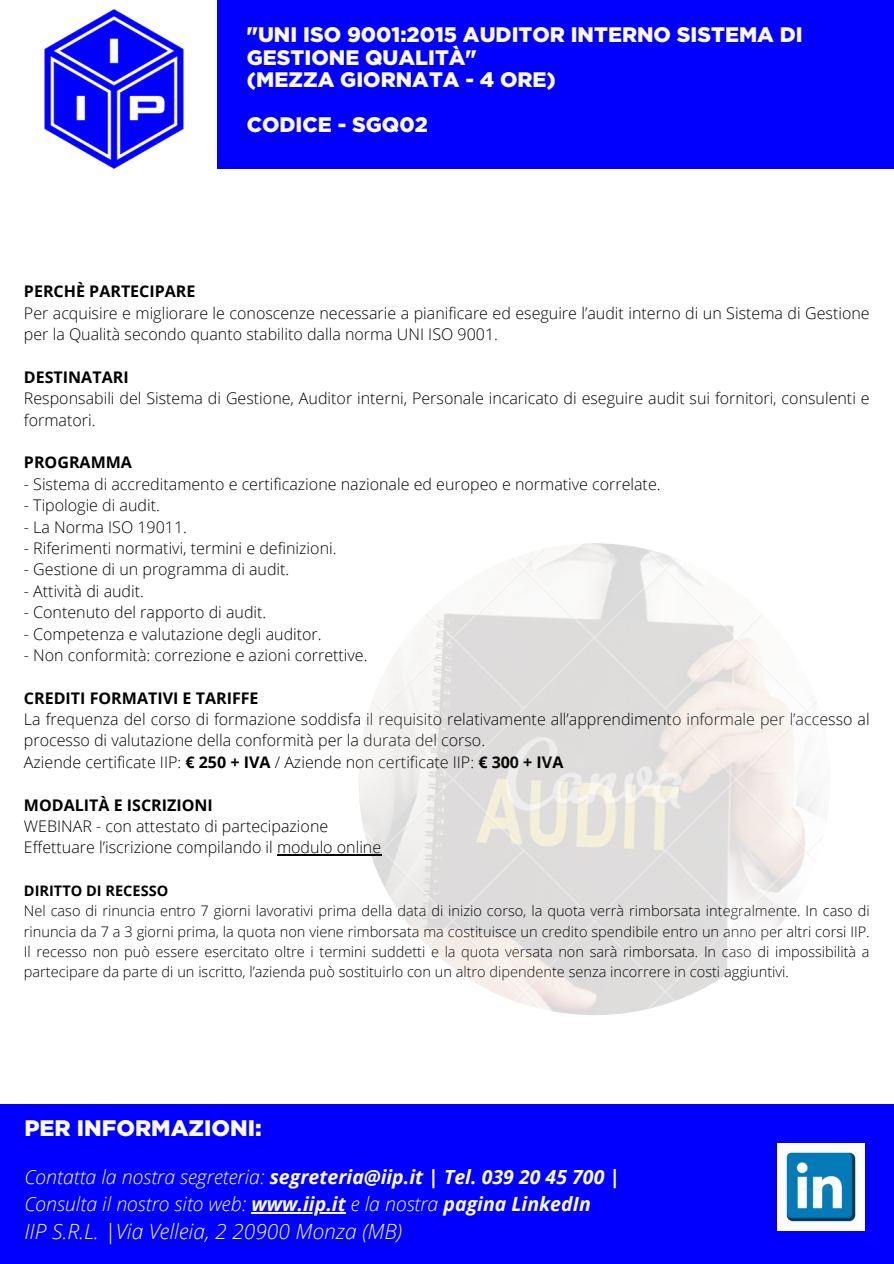
<style>
.page{position:relative;width:894px;height:1264px;background:#fff}
.page>*{position:absolute;margin:0;border:0;box-sizing:border-box;transform-origin:0 0}
.t1{font:900 22.5px "Gotham";color:#fcfbfb}
.t2{font:900 21px/22.5px "Gotham";color:#fcfbfb}
.t3{font:italic 300 21px "Open Sans";color:#fcfbfb}
.t4{font:italic 300 19.5px/27px "Open Sans";color:#fcfbfb}
.t5{font:300 16.05px/21.3px "Open Sans";color:#000}
.t6{font:700 16.05px "Open Sans";color:#000}
.t7{font:300 14.55px/20.2px "Open Sans";color:#000;text-align:justify}
.t8{font:700 14.55px "Open Sans";color:#000}
.s1{font-weight:700}
</style>
<div class="page">
<hr style="left:277px;top:854px;width:104px;height:1px;background:#000">
<div style="left:217px;top:0;width:676px;height:169px;background:#0100ff"></div>
<img style="left:358px;top:543px;width:472px;height:472px;border-radius:50%">
<div style="left:0;top:1103px;width:893px;height:160px;background:#0100ff"></div>
<img style="left:777px;top:1143px;width:87px;height:87px">
<hr style="left:251px;top:1212px;width:94px;height:1px;background:#fcfbfb">
<img style="left:44px;top:9px;width:140px;height:160px">
<p class="t2" style="left:247px;top:23px;width:557px">"UNI ISO 9001:2015 AUDITOR INTERNO SISTEMA DI<br>GESTIONE QUALITÀ"<br>(MEZZA GIORNATA - 4 ORE)</p>
<p class="t2" style="left:247px;top:113px;width:182px">CODICE - SGQ02</p>
<p class="t6" style="left:24px;top:280px;width:173px">PERCHÈ PARTECIPARE</p>
<h1 class="t5" style="left:24px;top:302px;width:847px">Per acquisire e migliorare le conoscenze necessarie a pianificare ed eseguire l’audit interno di un Sistema di Gestione per la Qualità secondo quanto stabilito dalla norma UNI ISO 9001.</h1>
<h1 class="t6" style="left:24px;top:366px;width:106px">DESTINATARI</h1>
<p class="t5" style="left:24px;top:387px;width:846px">Responsabili del Sistema di Gestione, Auditor interni, Personale incaricato di eseguire audit sui fornitori, consulenti e formatori.</p>
<p class="t6" style="left:24px;top:451px;width:109px">PROGRAMMA</p>
<p class="t5" style="left:24px;top:473px;width:638px">- Sistema di accreditamento e certificazione nazionale ed europeo e normative correlate.</p>
<p class="t5" style="left:24px;top:494px;width:137px">- Tipologie di audit.</p>
<p class="t5" style="left:24px;top:515px;width:164px">- La Norma ISO 19011.</p>
<p class="t5" style="left:24px;top:537px;width:314px">- Riferimenti normativi, termini e definizioni.</p>
<p class="t5" style="left:24px;top:558px;width:267px">- Gestione di un programma di audit.</p>
<p class="t5" style="left:24px;top:580px;width:121px">- Attività di audit.</p>
<p class="t5" style="left:24px;top:601px;width:244px">- Contenuto del rapporto di audit.</p>
<p class="t5" style="left:24px;top:622px;width:299px">- Competenza e valutazione degli auditor.</p>
<p class="t5" style="left:24px;top:644px;width:345px">- Non conformità: correzione e azioni correttive.</p>
<p class="t6" style="left:24px;top:686px;width:236px">CREDITI FORMATIVI E TARIFFE</p>
<p class="t5" style="left:24px;top:708px;width:847px">La frequenza del corso di formazione soddisfa il requisito relativamente all’apprendimento informale per l’accesso al processo di valutazione della conformità per la durata del corso.</p>
<p class="t5" style="left:24px;top:751px;width:541px">Aziende certificate IIP: <span class="s1">€ 250 + IVA</span> / Aziende non certificate IIP: <span class="s1">€ 300 + IVA</span></p>
<p class="t6" style="left:24px;top:793px;width:190px">MODALITÀ E ISCRIZIONI</p>
<p class="t5" style="left:24px;top:815px;width:306px">WEBINAR - con attestato di partecipazione</p>
<p class="t5" style="left:24px;top:836px;width:358px">Effettuare l’iscrizione compilando il modulo online</p>
<p class="t8" style="left:24px;top:880px;width:146px">DIRITTO DI RECESSO</p>
<p class="t7" style="left:24px;top:900px;width:847px">Nel caso di rinuncia entro 7 giorni lavorativi prima della data di inizio corso, la quota verrà rimborsata integralmente. In caso di rinuncia da 7 a 3 giorni prima, la quota non viene rimborsata ma costituisce un credito spendibile entro un anno per altri corsi IIP.<br>Il recesso non può essere esercitato oltre i termini suddetti e la quota versata non sarà rimborsata. In caso di impossibilità a partecipare da parte di un iscritto, l’azienda può sostituirlo con un altro dipendente senza incorrere in costi aggiuntivi.</p>
<p class="t1" style="left:24px;top:1115px;width:239px">PER INFORMAZIONI:</p>
<h1 class="t4" style="left:24px;top:1162px;width:597px">Contatta la nostra segreteria: <span class="s1">segreteria@iip.it | Tel. 039 20 45 700 |<br></span>Consulta il nostro sito web: <span class="s1">www.iip.it</span> e la nostra <span class="s1">pagina LinkedIn</span></h1>
<h2 class="t3" style="left:24px;top:1216px;width:379px">IIP S.R.L. |Via Velleia, 2 20900 Monza (MB)</h2>
</div>
